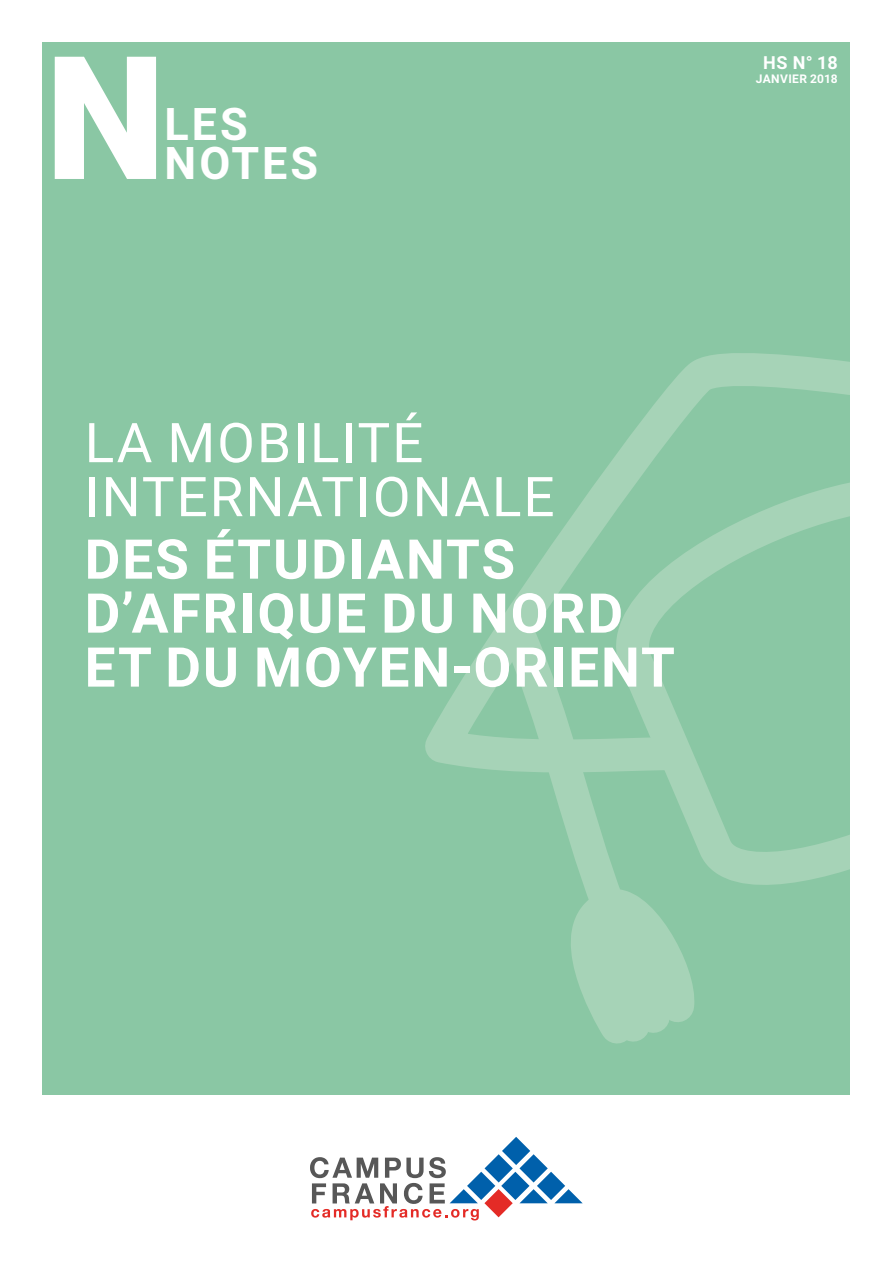
<style>
.page{position:relative;width:893px;height:1263px;background:#fff}
.page>*{position:absolute;margin:0;border:0;box-sizing:border-box;transform-origin:0 0}
.t1{font:900 171.9px "Roboto";color:#fff}
.t2{font:700 54.9px/54px "Roboto";letter-spacing:.035em;color:#fff}
.t3{font:54.9px/54px "Roboto";letter-spacing:.035em;color:#fff}
.t4{font:700 45px/39px "Roboto";letter-spacing:.065em;color:#fff}
.t5{font:700 18px "Roboto";color:#fff}
.t6{font:700 12px "Roboto";letter-spacing:.035em;color:#fff}
</style>
<div class="page">
<div style="left:43px;top:43px;width:807px;height:1052px;background:#8ac7a4"></div>
<svg style="left:553px;top:786px;width:43px;height:65px"></svg>
<svg style="left:571px;top:851px;width:123px;height:193px"></svg>
<svg style="left:596px;top:786px;width:254px;height:179px"></svg>
<svg style="left:425px;top:353px;width:425px;height:433px"></svg>
<svg style="left:310px;top:1137px;width:273px;height:84px"></svg>
<h1 class="t1" style="left:46px;top:50px;width:121px">N</h1>
<p class="t4" style="left:165px;top:108px;width:155px">LES<br>NOTES</p>
<p class="t5" style="left:763px;top:55px;width:76px">HS N° 18</p>
<p class="t6" style="left:756px;top:74px;width:84px">JANVIER 2018</p>
<p class="t3" style="left:85px;top:420px;width:471px">LA MOBILITÉ<br>INTERNATIONALE</p>
<p class="t2" style="left:85px;top:537px;width:592px">DES ÉTUDIANTS<br>D’AFRIQUE DU NORD<br>ET DU MOYEN-ORIENT</p>
</div>
